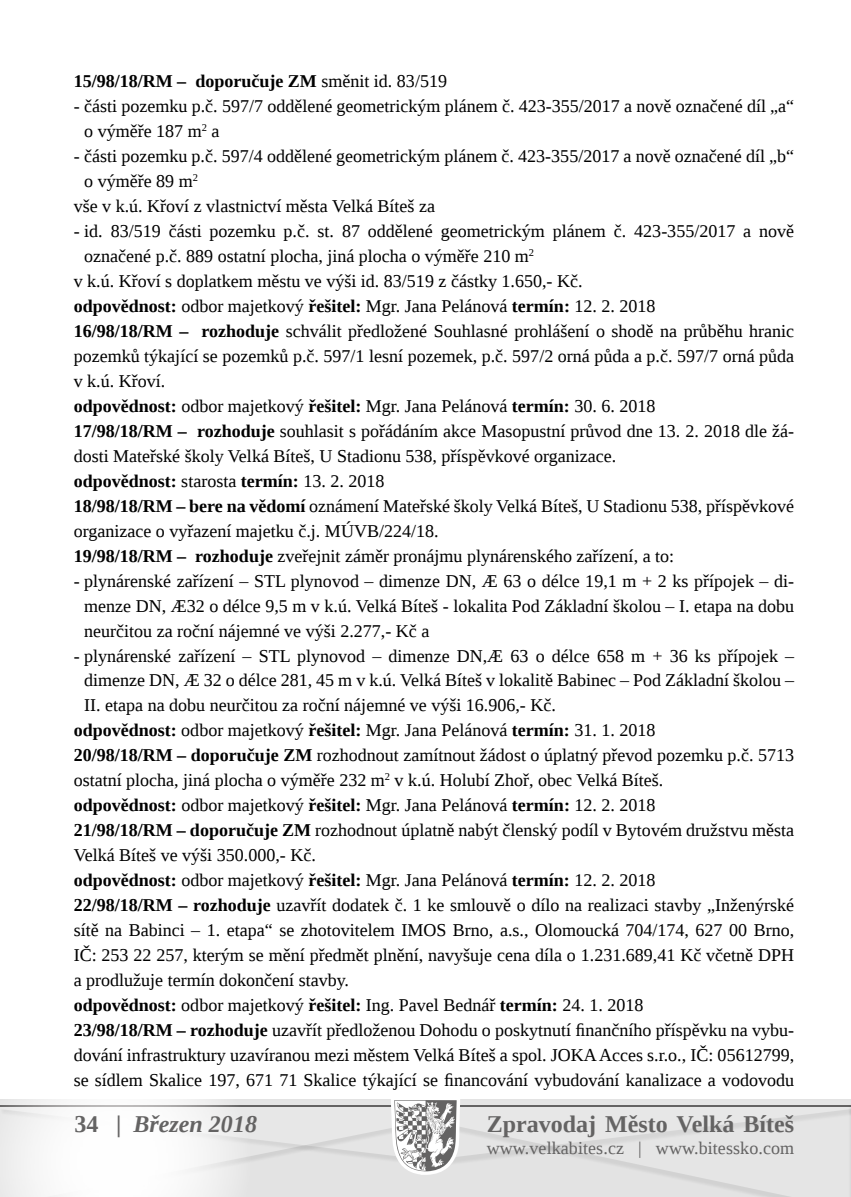
<style>
.page{position:relative;width:851px;height:1197px;background:#fff}
.page>*{position:absolute;margin:0;border:0;box-sizing:border-box;transform-origin:0 0}
.t1{font:700 24px "Liberation Serif";color:#646363}
.t2{font:italic 700 24px "Liberation Serif";color:#646363}
.t3{font:18px/25px "Liberation Serif";color:#000}
.t4{font:700 18px "Liberation Serif";color:#000}
.t5{font:18px "Liberation Serif";letter-spacing:.005em;color:#646363}
.s1{font-weight:400}
.s2{font-weight:700}
.s3{font-style:normal}
</style>
<div class="page">
<svg style="left:0;top:1099px;width:851px;height:97px"></svg>
<p class="t4" style="left:74px;top:69px;width:375px">15/98/18/RM – doporučuje ZM <span class="s1">směnit id. 83/519</span></p>
<p class="t3" style="left:84px;top:94px;width:711px;text-indent:-10px">- části pozemku p.č. 597/7 oddělené geometrickým plánem č. 423-355/2017 a nově označené díl „a“ o výměře 187 m<sup>2</sup> a</p>
<p class="t3" style="left:74px;top:144px;width:722px">- části pozemku p.č. 597/4 oddělené geometrickým plánem č. 423-355/2017 a nově označené díl „b“</p>
<p class="t3" style="left:84px;top:168px;width:115px">o výměře 89 m<sup>2</sup></p>
<p class="t3" style="left:74px;top:193px;width:363px">vše v k.ú. Křoví z vlastnictví města Velká Bíteš za</p>
<p class="t3" style="left:74px;top:218px;width:722px">- id. 83/519 části pozemku p.č. st. 87 oddělené geometrickým plánem č. 423-355/2017 a nově</p>
<p class="t3" style="left:84px;top:243px;width:451px">označené p.č. 889 ostatní plocha, jiná plocha o výměře 210 m<sup>2</sup></p>
<p class="t3" style="left:74px;top:268px;width:510px">v k.ú. Křoví s doplatkem městu ve výši id. 83/519 z částky 1.650,- Kč.</p>
<p class="t3" style="left:74px;top:293px;width:583px"><span class="s2">odpovědnost:</span> odbor majetkový <span class="s2">řešitel:</span> Mgr. Jana Pelánová <span class="s2">termín:</span> 12. 2. 2018</p>
<p class="t3" style="left:74px;top:318px;width:722px"><span class="s2">16/98/18/RM – rozhoduje</span> schválit předložené Souhlasné prohlášení o shodě na průběhu hranic</p>
<p class="t3" style="left:74px;top:343px;width:722px">pozemků týkající se pozemků p.č. 597/1 lesní pozemek, p.č. 597/2 orná půda a p.č. 597/7 orná půda</p>
<p class="t3" style="left:74px;top:368px;width:93px">v k.ú. Křoví.</p>
<p class="t3" style="left:74px;top:393px;width:583px"><span class="s2">odpovědnost:</span> odbor majetkový <span class="s2">řešitel:</span> Mgr. Jana Pelánová <span class="s2">termín:</span> 30. 6. 2018</p>
<p class="t3" style="left:74px;top:418px;width:722px"><span class="s2">17/98/18/RM – rozhoduje</span> souhlasit s pořádáním akce Masopustní průvod dne 13. 2. 2018 dle žá-</p>
<p class="t3" style="left:74px;top:443px;width:544px">dosti Mateřské školy Velká Bíteš, U Stadionu 538, příspěvkové organizace.</p>
<p class="t4" style="left:74px;top:468px;width:312px">odpovědnost: <span class="s1">starosta</span> termín: <span class="s1">13. 2. 2018</span></p>
<p class="t3" style="left:74px;top:493px;width:722px"><span class="s2">18/98/18/RM – bere na vědomí</span> oznámení Mateřské školy Velká Bíteš, U Stadionu 538, příspěvkové</p>
<p class="t3" style="left:74px;top:518px;width:366px">organizace o vyřazení majetku č.j. MÚVB/224/18.</p>
<p class="t3" style="left:74px;top:543px;width:602px"><span class="s2">19/98/18/RM – rozhoduje</span> zveřejnit záměr pronájmu plynárenského zařízení, a to:</p>
<p class="t3" style="left:84px;top:568px;width:711px;text-align:justify;text-indent:-10px">- plynárenské zařízení – STL plynovod – dimenze DN, Æ 63 o délce 19,1 m + 2 ks přípojek – di&shy;menze DN, Æ32 o délce 9,5 m v k.ú. Velká Bíteš - lokalita Pod Základní školou – I. etapa na dobu neurčitou za roční nájemné ve výši 2.277,- Kč a</p>
<p class="t3" style="left:74px;top:642px;width:722px">- plynárenské zařízení – STL plynovod – dimenze DN,Æ 63 o délce 658 m + 36 ks přípojek –</p>
<p class="t3" style="left:84px;top:667px;width:711px">dimenze DN, Æ 32 o délce 281, 45 m v k.ú. Velká Bíteš v lokalitě Babinec – Pod Základní školou –</p>
<p class="t3" style="left:84px;top:692px;width:473px">II. etapa na dobu neurčitou za roční nájemné ve výši 16.906,- Kč.</p>
<p class="t3" style="left:74px;top:717px;width:583px"><span class="s2">odpovědnost:</span> odbor majetkový <span class="s2">řešitel:</span> Mgr. Jana Pelánová <span class="s2">termín:</span> 31. 1. 2018</p>
<p class="t3" style="left:74px;top:742px;width:721px"><span class="s2">20/98/18/RM – doporučuje ZM</span> rozhodnout zamítnout žádost o úplatný převod pozemku p.č. 5713</p>
<p class="t3" style="left:74px;top:767px;width:591px">ostatní plocha, jiná plocha o výměře 232 m<sup>2</sup> v k.ú. Holubí Zhoř, obec Velká Bíteš.</p>
<p class="t3" style="left:74px;top:792px;width:583px"><span class="s2">odpovědnost:</span> odbor majetkový <span class="s2">řešitel:</span> Mgr. Jana Pelánová <span class="s2">termín:</span> 12. 2. 2018</p>
<p class="t3" style="left:74px;top:817px;width:722px"><span class="s2">21/98/18/RM – doporučuje ZM</span> rozhodnout úplatně nabýt členský podíl v Bytovém družstvu města</p>
<p class="t3" style="left:74px;top:842px;width:243px">Velká Bíteš ve výši 350.000,- Kč.</p>
<p class="t3" style="left:74px;top:867px;width:583px"><span class="s2">odpovědnost:</span> odbor majetkový <span class="s2">řešitel:</span> Mgr. Jana Pelánová <span class="s2">termín:</span> 12. 2. 2018</p>
<p class="t3" style="left:74px;top:892px;width:722px"><span class="s2">22/98/18/RM – rozhoduje</span> uzavřít dodatek č. 1 ke smlouvě o dílo na realizaci stavby „Inženýrské</p>
<p class="t3" style="left:74px;top:917px;width:721px">sítě na Babinci – 1. etapa“ se zhotovitelem IMOS Brno, a.s., Olomoucká 704/174, 627 00 Brno,</p>
<p class="t3" style="left:74px;top:942px;width:721px">IČ: 253 22 257, kterým se mění předmět plnění, navyšuje cena díla o 1.231.689,41 Kč včetně DPH</p>
<p class="t3" style="left:74px;top:967px;width:277px">a prodlužuje termín dokončení stavby.</p>
<p class="t3" style="left:74px;top:992px;width:571px"><span class="s2">odpovědnost:</span> odbor majetkový <span class="s2">řešitel:</span> Ing. Pavel Bednář <span class="s2">termín:</span> 24. 1. 2018</p>
<p class="t3" style="left:74px;top:1017px;width:721px"><span class="s2">23/98/18/RM – rozhoduje</span> uzavřít předloženou Dohodu o poskytnutí finančního příspěvku na vybu-</p>
<p class="t3" style="left:74px;top:1042px;width:722px">dování infrastruktury uzavíranou mezi městem Velká Bíteš a spol. JOKA Acces s.r.o., IČ: 05612799,</p>
<p class="t3" style="left:74px;top:1067px;width:722px">se sídlem Skalice 197, 671 71 Skalice týkající se financování vybudování kanalizace a vodovodu</p>
<h1 class="t2" style="left:74px;top:1108px;width:184px"><span class="s3">34 |</span> Březen 2018</h1>
<h1 class="t1" style="left:486px;top:1107px;width:309px">Zpravodaj Město Velká Bíteš</h1>
<p class="t5" style="left:486px;top:1135px;width:309px">www.velkabites.cz | www.bitessko.com</p>
</div>
